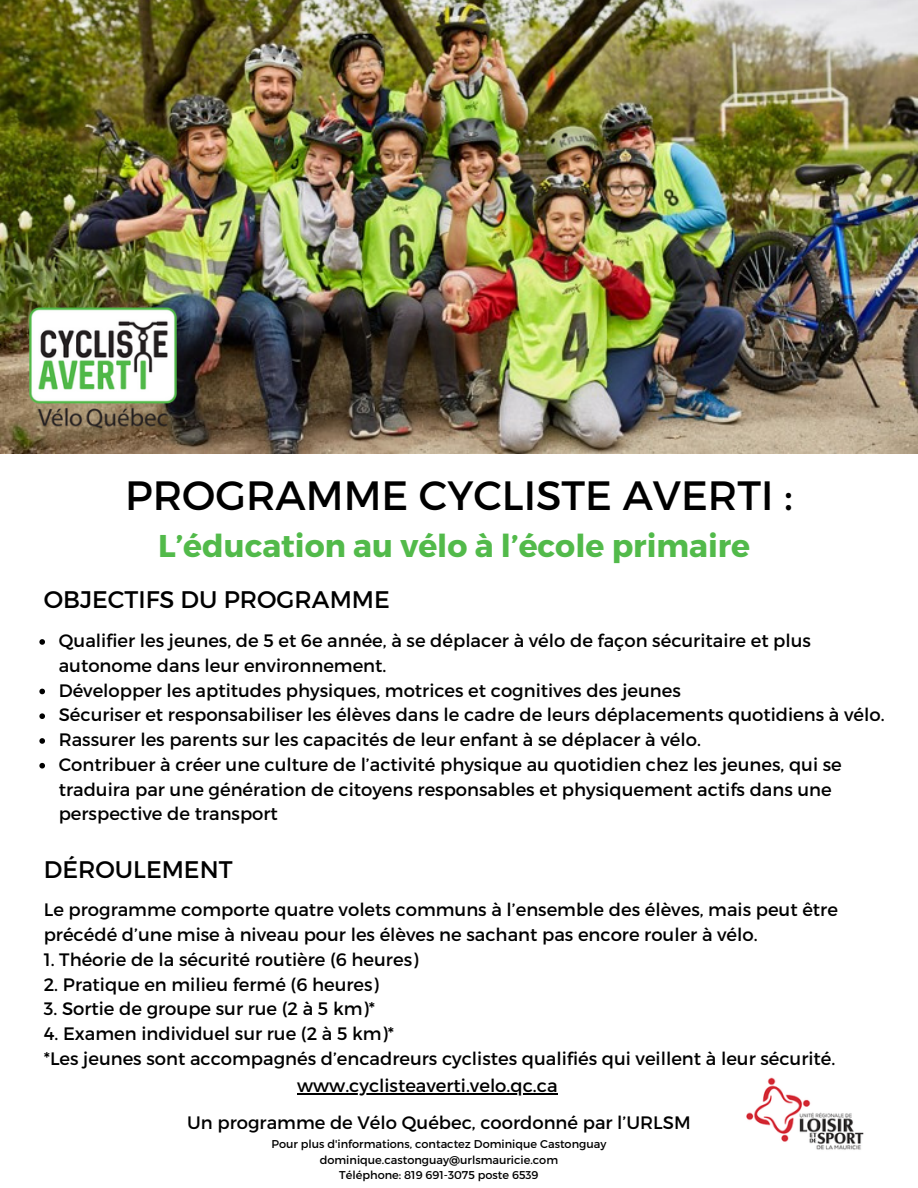
<style>
.page{position:relative;width:918px;height:1188px;background:#fff}
.page>*{position:absolute;margin:0;border:0;box-sizing:border-box;transform-origin:0 0}
.t1{font:40.95px "Montserrat";color:#000}
.t2{font:700 31.5px "Montserrat";color:#52ba4a}
.t3{font:24px "Montserrat";color:#000}
.t4{font:18px/24.8px "Montserrat";color:#000}
.t5{font:11.25px/15.1px "Montserrat";color:#000;text-align:center}
</style>
<div class="page">
<img style="left:0;top:0;width:918px;height:453px">
<img style="left:30px;top:307px;width:146px;height:122px">
<svg style="left:39px;top:639px;width:6px;height:6px"></svg>
<svg style="left:39px;top:689px;width:6px;height:5px"></svg>
<svg style="left:39px;top:713px;width:6px;height:6px"></svg>
<svg style="left:39px;top:738px;width:6px;height:6px"></svg>
<svg style="left:39px;top:763px;width:6px;height:6px"></svg>
<hr style="left:297px;top:1093px;width:261px;height:2px;background:#000">
<img style="left:746px;top:1077px;width:118px;height:73px">
<h1 class="t1" style="left:125px;top:469px;width:669px">PROGRAMME CYCLISTE AVERTI :</h1>
<h2 class="t2" style="left:158px;top:525px;width:594px">L’éducation au vélo à l’école primaire</h2>
<h3 class="t3" style="left:44px;top:584px;width:348px">OBJECTIFS DU PROGRAMME</h3>
<p class="t4" style="left:59px;top:627px;width:827px">Qualifier les jeunes, de 5 et 6e année, à se déplacer à vélo de façon sécuritaire et plus autonome dans leur environnement.<br>Développer les aptitudes physiques, motrices et cognitives des jeunes<br>Sécuriser et responsabiliser les élèves dans le cadre de leurs déplacements quotidiens à vélo.<br>Rassurer les parents sur les capacités de leur enfant à se déplacer à vélo.<br>Contribuer à créer une culture de l’activité physique au quotidien chez les jeunes, qui se traduira par une génération de citoyens responsables et physiquement actifs dans une perspective de transport</p>
<h3 class="t3" style="left:44px;top:854px;width:190px">DÉROULEMENT</h3>
<p class="t4" style="left:44px;top:897px;width:796px">Le programme comporte quatre volets communs à l’ensemble des élèves, mais peut être précédé d’une mise à niveau pour les élèves ne sachant pas encore rouler à vélo.</p>
<p class="t4" style="left:44px;top:946px;width:376px">1. Théorie de la sécurité routière (6 heures)</p>
<p class="t4" style="left:44px;top:971px;width:337px">2. Pratique en milieu fermé (6 heures)</p>
<p class="t4" style="left:44px;top:996px;width:333px">3. Sortie de groupe sur rue (2 à 5 km)*</p>
<p class="t4" style="left:44px;top:1021px;width:793px">4. Examen individuel sur rue (2 à 5 km)*<br>*Les jeunes sont accompagnés d’encadreurs cyclistes qualifiés qui veillent à leur sécurité.</p>
<p class="t4" style="left:297px;top:1073px;width:262px">www.cyclisteaverti.velo.qc.ca</p>
<p class="t4" style="left:187px;top:1109px;width:505px">Un programme de Vélo Québec, coordonné par l’URLSM</p>
<p class="t5" style="left:271px;top:1136px;width:337px">Pour plus d'informations, contactez Dominique Castonguay dominique.castonguay@urlsmauricie.com<br>Téléphone: 819 691-3075 poste 6539</p>
</div>
